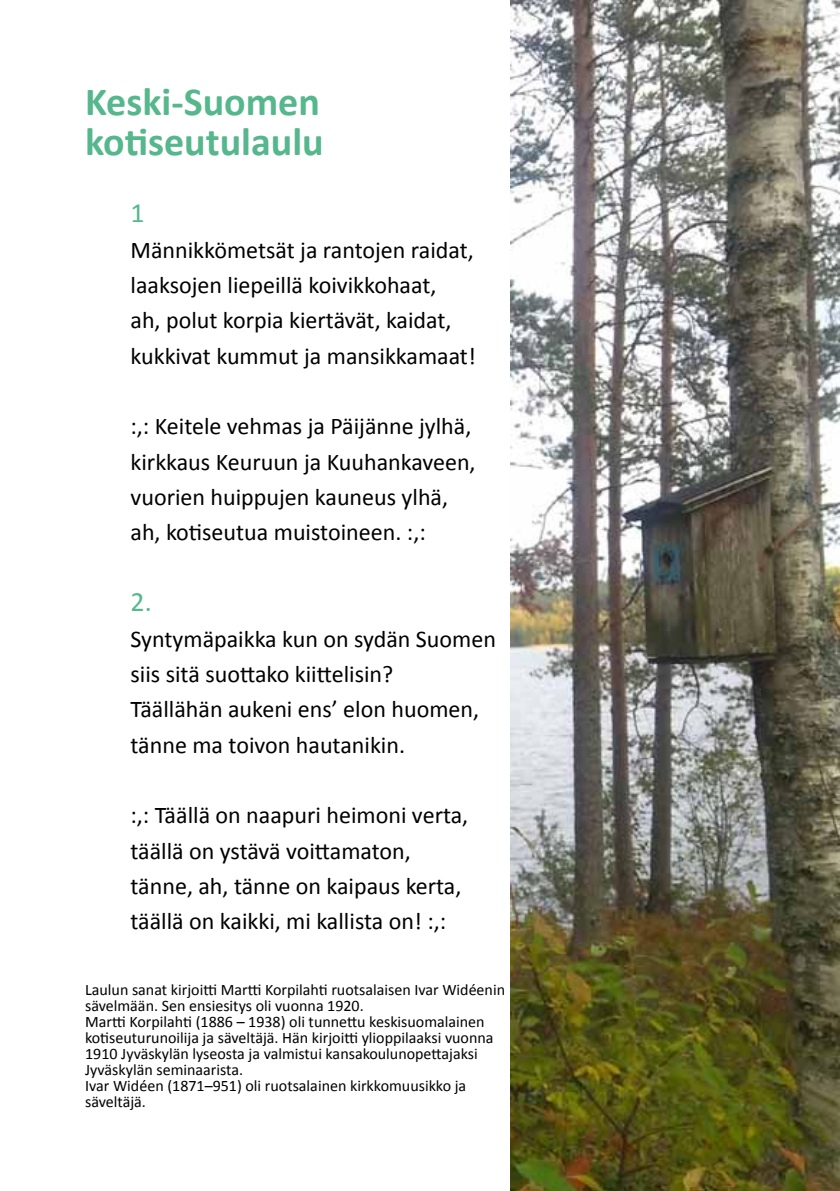
<style>
.page{position:relative;width:840px;height:1191px;background:#fff}
.page>*{position:absolute;margin:0;border:0;box-sizing:border-box;transform-origin:0 0}
.t1{font:700 40px/40px "Calibri";color:#56b78d}
.t2{font:28px "Calibri";color:#56b78d}
.t3{font:24px/35.4px "Calibri";color:#000}
.t4{font:16px/16px "Calibri";color:#000}
</style>
<div class="page">
<img style="left:510px;top:0;width:329px;height:1191px">
<h1 class="t1" style="left:85px;top:82px;width:240px">Keski-Suomen kotiseutulaulu</h1>
<p class="t2" style="left:130px;top:195px;width:16px">1</p>
<p class="t3" style="left:130px;top:232px;width:346px">Männikkömetsät ja rantojen raidat, laaksojen liepeillä koivikkohaat,<br>ah, polut korpia kiertävät, kaidat, kukkivat kummut ja mansikkamaat!</p>
<p class="t3" style="left:130px;top:409px;width:346px">:,: Keitele vehmas ja Päijänne jylhä, kirkkaus Keuruun ja Kuuhankaveen, vuorien huippujen kauneus ylhä, ah, kotiseutua muistoineen. :,:</p>
<p class="t2" style="left:130px;top:584px;width:23px">2.</p>
<p class="t3" style="left:130px;top:621px;width:367px">Syntymäpaikka kun on sydän Suomen siis sitä suottako kiittelisin?<br>Täällähän aukeni ens’ elon huomen, tänne ma toivon hautanikin.</p>
<p class="t3" style="left:130px;top:797px;width:339px">:,: Täällä on naapuri heimoni verta, täällä on ystävä voittamaton, tänne, ah, tänne on kaipaus kerta, täällä on kaikki, mi kallista on! :,:</p>
<p class="t4" style="left:85px;top:981px;width:421px">Laulun sanat kirjoitti Martti Korpilahti ruotsalaisen Ivar Widéenin sävelmään. Sen ensiesitys oli vuonna 1920.<br>Martti Korpilahti (1886 – 1938) oli tunnettu keskisuomalainen kotiseuturunoilija ja säveltäjä. Hän kirjoitti ylioppilaaksi vuonna 1910 Jyväskylän lyseosta ja valmistui kansakoulunopettajaksi Jyväskylän seminaarista.<br>Ivar Widéen (1871–951) oli ruotsalainen kirkkomuusikko ja säveltäjä.</p>
</div>
